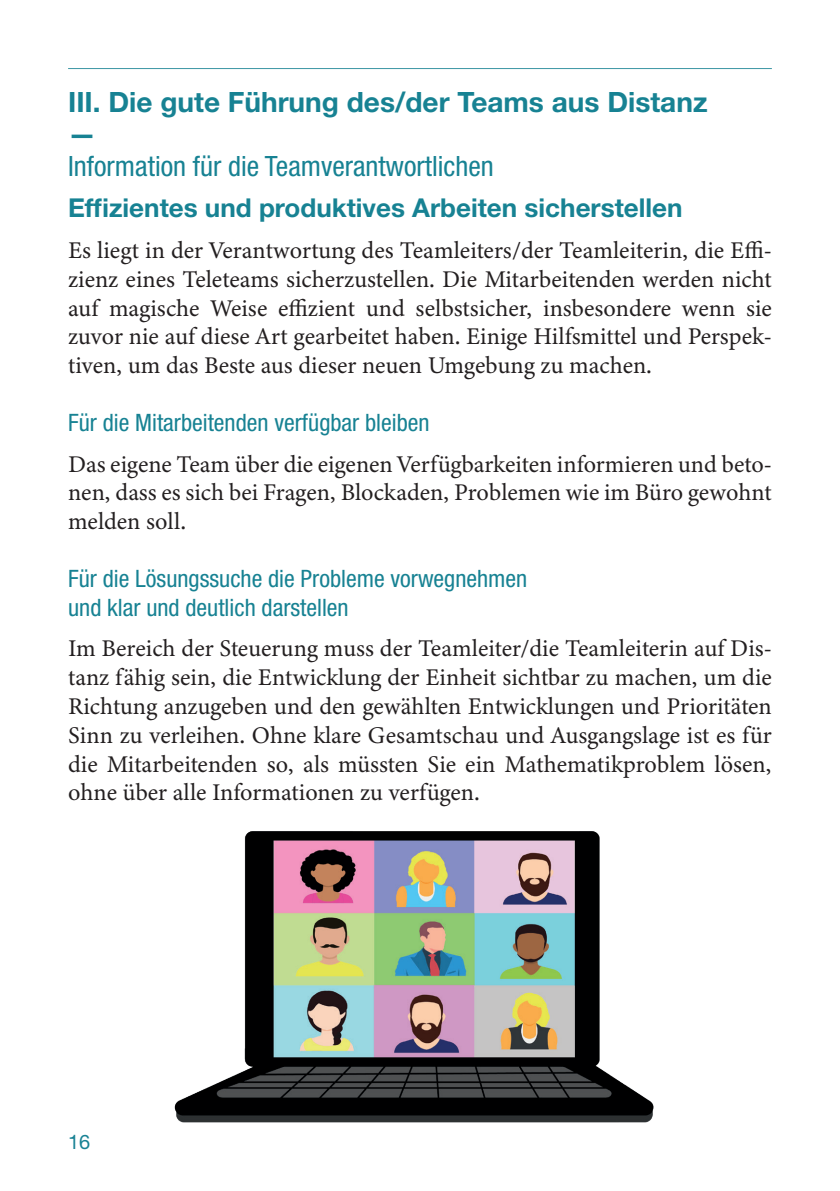
<style>
.page{position:relative;width:840px;height:1191px;background:#fff}
.page>*{position:absolute;margin:0;border:0;box-sizing:border-box;transform-origin:0 0}
.t1{font:700 28px/32px "Helvetica Neue LT Std";color:#178293}
.t2{font:condensed 28px "Helvetica Neue LT Std";color:#178293}
.t3{font:700 26px "Helvetica Neue LT Std";color:#178293}
.t4{font:24px/28.8px "Minion Variable Concept";color:#231f20;text-align:justify}
.t5{font:condensed 24px/28.8px "Helvetica Neue LT Std";color:#178293}
.t6{font:20px "Helvetica Neue LT Std";color:#188294}
</style>
<div class="page">
<img style="left:174px;top:831px;width:480px;height:292px">
<hr style="left:68px;top:68px;width:703px;height:1px;background:#178293">
<p class="t1" style="left:68px;top:86px;width:640px">III. Die gute Führung des/der Teams aus Distanz —</p>
<p class="t2" style="left:68px;top:150px;width:427px">Information für die Teamverantwortlichen</p>
<p class="t3" style="left:68px;top:192px;width:615px">Effizientes und produktives Arbeiten sicherstellen</p>
<p class="t4" style="left:68px;top:236px;width:705px">Es liegt in der Verantwortung des Teamleiters/der Teamleiterin, die Effi&shy;zienz eines Teleteams sicherzustellen. Die Mitarbeitenden werden nicht auf magische Weise effizient und selbstsicher, insbesondere wenn sie zuvor nie auf diese Art gearbeitet haben. Einige Hilfsmittel und Perspek&shy;tiven, um das Beste aus dieser neuen Umgebung zu machen.</p>
<p class="t5" style="left:68px;top:408px;width:363px">Für die Mitarbeitenden verfügbar bleiben</p>
<p class="t4" style="left:68px;top:449px;width:704px">Das eigene Team über die eigenen Verfügbarkeiten informieren und beto&shy;nen, dass es sich bei Fragen, Blockaden, Problemen wie im Büro gewohnt melden soll.</p>
<p class="t5" style="left:68px;top:564px;width:460px">Für die Lösungssuche die Probleme vorwegnehmen und klar und deutlich darstellen</p>
<p class="t4" style="left:68px;top:634px;width:705px">Im Bereich der Steuerung muss der Teamleiter/die Teamleiterin auf Dis&shy;tanz fähig sein, die Entwicklung der Einheit sichtbar zu machen, um die Richtung anzugeben und den gewählten Entwicklungen und Prioritäten Sinn zu verleihen. Ohne klare Gesamtschau und Ausgangslage ist es für die Mitarbeitenden so, als müssten Sie ein Mathematikproblem lösen, ohne über alle Informationen zu verfügen.</p>
<p class="t6" style="left:68px;top:1129px;width:24px">16</p>
</div>
